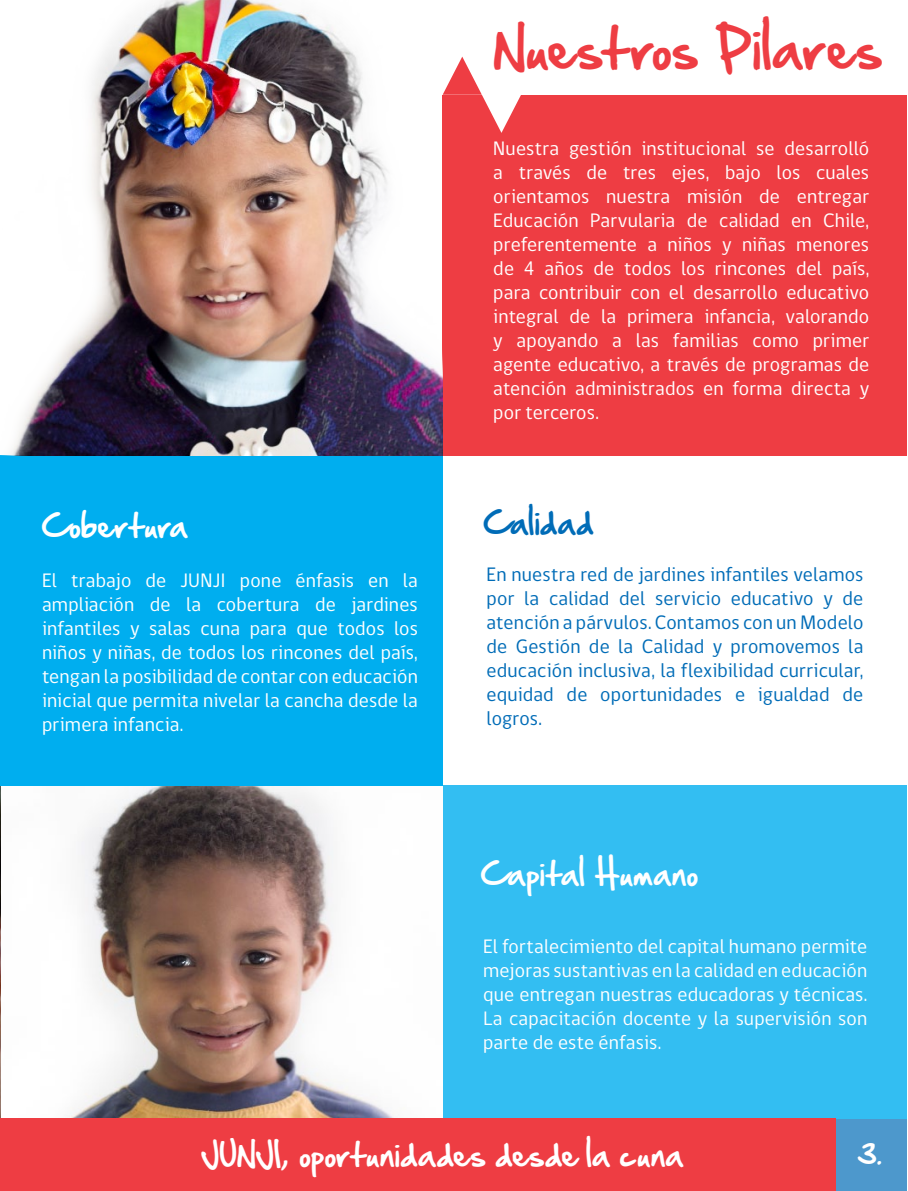
<style>
.page{position:relative;width:908px;height:1191px;background:#fff}
.page>*{position:absolute;margin:0;border:0;box-sizing:border-box;transform-origin:0 0}
.t1{font:48px "Hand Of Sean";letter-spacing:.025em;color:#ee3d43}
.t2{font:28px "Hand Of Sean";letter-spacing:.025em;color:#fff}
.t3{font:28px "Hand Of Sean";letter-spacing:.025em;color:#006cb7}
.t4{font:24px "Hand Of Sean";color:#fff}
.t5{font:20px/24px "gob CL";letter-spacing:.01em;color:#fff;text-align:justify}
.t6{font:20px/24px "gob CL";letter-spacing:.01em;color:#006cb7;text-align:justify}
</style>
<div class="page">
<div style="left:835px;top:1119px;width:71px;height:72px;background:#4d98cc"></div>
<img style="left:1px;top:785px;width:441px;height:334px">
<img style="left:0;top:734px;width:1px;height:385px">
<div style="left:442px;top:785px;width:464px;height:334px;background:#33bef2"></div>
<div style="left:0;top:1119px;width:835px;height:72px;background:#ee3d43"></div>
<div style="left:442px;top:95px;width:464px;height:360px;background:#ee3d43"></div>
<div style="left:0;top:455px;width:442px;height:330px;background:#00aeef"></div>
<img style="left:11px;top:1px;width:431px;height:454px">
<svg style="left:442px;top:57px;width:79px;height:76px"></svg>
<h1 class="t1" style="left:494px;top:6px;width:389px">Nuestros Pilares</h1>
<h2 class="t2" style="left:42px;top:500px;width:147px">Cobertura</h2>
<p class="t5" style="left:42px;top:568px;width:377px">El trabajo de JUNJI pone énfasis en la ampliación de la cobertura de jardines infantiles y salas cuna para que todos los niños y niñas, de todos los rincones del país, tengan la posibilidad de contar con educación inicial que permita nivelar la cancha desde la primera infancia.</p>
<p class="t5" style="left:493px;top:137px;width:377px">Nuestra gestión institucional se desarrolló a través de tres ejes, bajo los cuales orientamos nuestra misión de entregar Educación Parvularia de calidad en Chile, preferentemente a niños y niñas menores de 4 años de todos los rincones del país, para contribuir con el desarrollo educativo integral de la primera infancia, valorando y apoyando a las familias como primer agente educativo, a través de programas de atención administrados en forma directa y por terceros.</p>
<h2 class="t3" style="left:484px;top:498px;width:111px">Calidad</h2>
<p class="t6" style="left:486px;top:563px;width:378px">En nuestra red de jardines infantiles velamos por la calidad del servicio educativo y de atención a párvulos. Contamos con un Modelo de Gestión de la Calidad y promovemos la educación inclusiva, la flexibilidad curricular, equidad de oportunidades e igualdad de logros.</p>
<h2 class="t2" style="left:481px;top:849px;width:218px">Capital Humano</h2>
<p class="t5" style="left:483px;top:935px;width:385px">El fortalecimiento del capital humano permite mejoras sustantivas en la calidad en educación que entregan nuestras educadoras y técnicas.<br>La capacitación docente y la supervisión son parte de este énfasis.</p>
<h2 class="t2" style="left:201px;top:1129px;width:483px">JUNJI, oportunidades desde la cuna</h2>
<p class="t4" style="left:857px;top:1132px;width:26px">3.</p>
</div>
